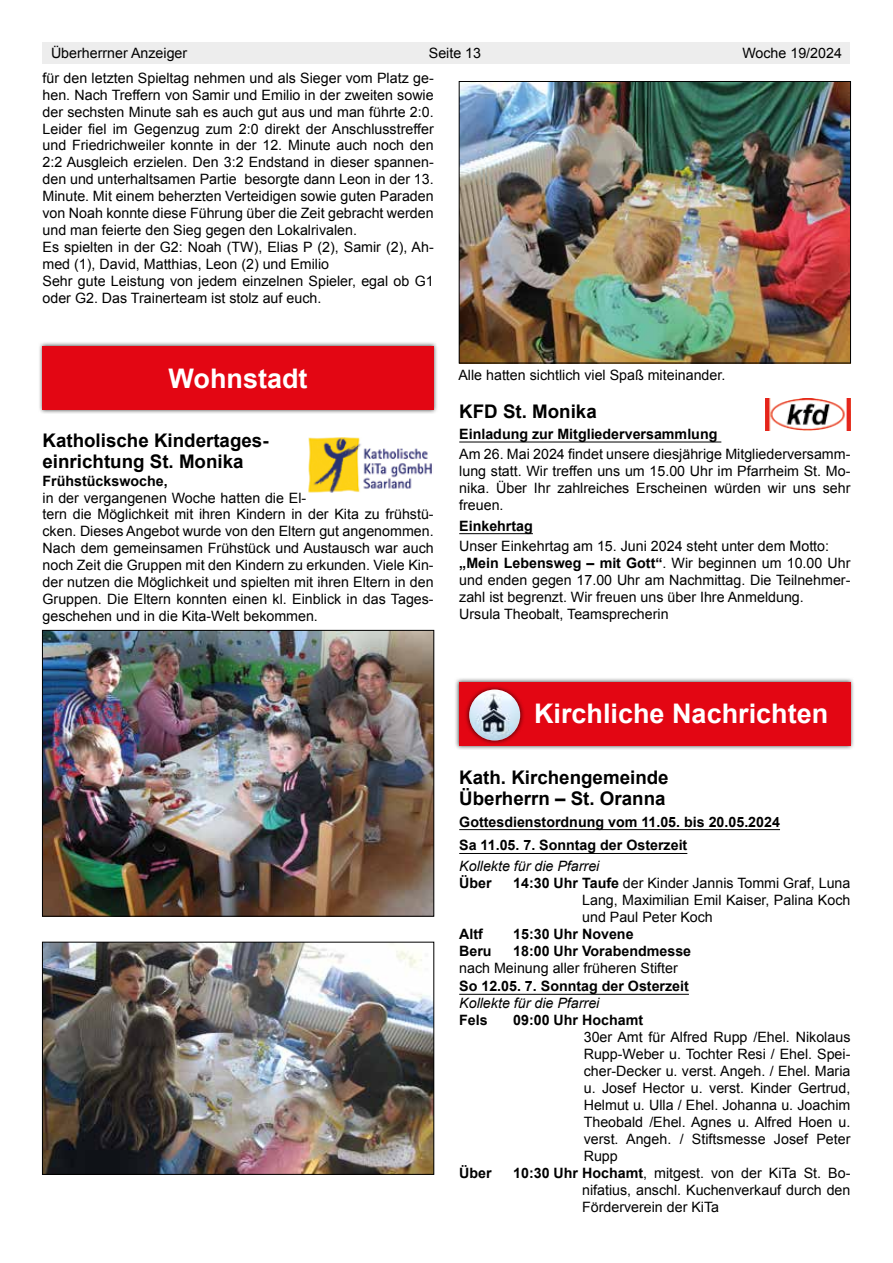
<style>
.page{position:relative;width:893px;height:1263px;background:#fff}
.page>*{position:absolute;margin:0;border:0;box-sizing:border-box;transform-origin:0 0}
.t1{font:700 27px "Arial";color:#fff}
.t2{font:700 18.75px/21px "Arial";color:#000}
.t3{font:14.25px/17px "Arial";color:#000;text-align:justify}
.t4{font:700 14.25px/23.9px "Arial";color:#000}
.t5{font:italic 14.25px "Arial";color:#000}
.s1{font-weight:700}
</style>
<div class="page">
<div style="left:43px;top:43px;width:807px;height:21px;background:#ededed"></div>
<div style="left:38px;top:341px;width:401px;height:73px;background:#000;opacity:.7"></div>
<div style="left:43px;top:346px;width:391px;height:64px;background:#e30613"></div>
<img style="left:308px;top:437px;width:124px;height:56px">
<img style="left:44px;top:632px;width:388px;height:282px">
<div style="left:42px;top:630px;width:392px;height:286px;border:1px solid #000"></div>
<img style="left:44px;top:944px;width:388px;height:228px">
<div style="left:42px;top:942px;width:392px;height:232px;border:1px solid #000"></div>
<hr style="left:459px;top:442px;width:262px;height:1px;background:#000">
<hr style="left:459px;top:533px;width:74px;height:1px;background:#000">
<hr style="left:459px;top:829px;width:321px;height:1px;background:#000">
<hr style="left:459px;top:853px;width:228px;height:1px;background:#000">
<hr style="left:459px;top:994px;width:230px;height:1px;background:#000">
<img style="left:461px;top:83px;width:388px;height:278px">
<div style="left:459px;top:81px;width:392px;height:282px;border:1px solid #000"></div>
<img style="left:765px;top:398px;width:85px;height:33px">
<div style="left:455px;top:677px;width:400px;height:73px;background:#000;opacity:.7"></div>
<div style="left:459px;top:682px;width:391px;height:63px;background:#e30613"></div>
<div style="left:464px;top:685px;width:61px;height:60px;background:#000;opacity:.7"></div>
<img style="left:469px;top:689px;width:51px;height:51px;border-radius:26px">
<p class="t3" style="left:51px;top:45px;width:138px">Überherrner Anzeiger</p>
<p class="t3" style="left:429px;top:45px;width:54px">Seite 13</p>
<p class="t3" style="left:742px;top:45px;width:101px">Woche 19/2024</p>
<p class="t3" style="left:43px;top:69px;width:393px;text-align:left">für den letzten Spieltag nehmen und als Sieger vom Platz ge&shy;hen. Nach Treffern von Samir und Emilio in der zweiten sowie der sechsten Minute sah es auch gut aus und man führte 2:0.<br>Leider fiel im Gegenzug zum 2:0 direkt der Anschlusstreffer und Friedrichweiler konnte in der 12. Minute auch noch den 2:2 Ausgleich erzielen. Den 3:2 Endstand in dieser spannen&shy;den und unterhaltsamen Partie besorgte dann Leon in der 13.<br>Minute. Mit einem beherzten Verteidigen sowie guten Paraden von Noah konnte diese Führung über die Zeit gebracht werden und man feierte den Sieg gegen den Lokalrivalen.<br>Es spielten in der G2: Noah (TW), Elias P (2), Samir (2), Ah&shy;med (1), David, Matthias, Leon (2) und Emilio<br>Sehr gute Leistung von jedem einzelnen Spieler, egal ob G1 oder G2. Das Trainerteam ist stolz auf euch.</p>
<h1 class="t1" style="left:169px;top:360px;width:140px">Wohnstadt</h1>
<h2 class="t2" style="left:43px;top:431px;width:228px">Katholische Kindertages&shy;einrichtung St. Monika</h2>
<p class="t4" style="left:43px;top:469px;width:127px">Frühstückswoche,</p>
<p class="t3" style="left:43px;top:489px;width:393px;text-align:left">in der vergangenen Woche hatten die El-<br>tern die Möglichkeit mit ihren Kindern in der Kita zu frühstü&shy;cken. Dieses Angebot wurde von den Eltern gut angenommen.<br>Nach dem gemeinsamen Frühstück und Austausch war auch noch Zeit die Gruppen mit den Kindern zu erkunden. Viele Kin&shy;der nutzen die Möglichkeit und spielten mit ihren Eltern in den Gruppen. Die Eltern konnten einen kl. Einblick in das Tages&shy;geschehen und in die Kita-Welt bekommen.</p>
<p class="t3" style="left:458px;top:366px;width:268px">Alle hatten sichtlich viel Spaß miteinander.</p>
<h2 class="t2" style="left:459px;top:401px;width:139px">KFD St. Monika</h2>
<p class="t4" style="left:459px;top:423px;width:260px">Einladung zur Mitgliederversammlung</p>
<p class="t3" style="left:459px;top:446px;width:393px">Am 26. Mai 2024 findet unsere diesjährige Mitgliederversamm&shy;lung statt. Wir treffen uns um 15.00 Uhr im Pfarrheim St. Mo&shy;nika. Über Ihr zahlreiches Erscheinen würden wir uns sehr freuen.</p>
<p class="t4" style="left:459px;top:514px;width:75px">Einkehrtag</p>
<p class="t3" style="left:459px;top:538px;width:393px;text-align:left">Unser Einkehrtag am 15. Juni 2024 steht unter dem Motto: <span class="s1">„Mein Lebensweg – mit Gott“</span>. Wir beginnen um 10.00 Uhr und enden gegen 17.00 Uhr am Nachmittag. Die Teilnehmer&shy;zahl ist begrenzt. Wir freuen uns über Ihre Anmeldung.<br>Ursula Theobalt, Teamsprecherin</p>
<h1 class="t1" style="left:534px;top:696px;width:296px">Kirchliche Nachrichten</h1>
<h2 class="t2" style="left:459px;top:768px;width:211px">Kath. Kirchengemeinde<br>Überherrn – St. Oranna</h2>
<p class="t4" style="left:459px;top:810px;width:322px">Gottesdienstordnung vom 11.05. bis 20.05.2024<br>Sa 11.05. 7. Sonntag der Osterzeit</p>
<p class="t5" style="left:459px;top:857px;width:142px">Kollekte für die Pfarrei</p>
<p class="t4" style="left:459px;top:871px;width:34px">Über</p>
<p class="t3" style="left:582px;top:874px;width:270px;text-indent:-69px"><span class="s1">14:30 Uhr Taufe</span> der Kinder Jannis Tommi Graf, Luna Lang, Maximilian Emil Kaiser, Palina Koch und Paul Peter Koch</p>
<p class="t4" style="left:459px;top:922px;width:25px">Altf</p>
<p class="t4" style="left:513px;top:922px;width:122px">15:30 Uhr Novene</p>
<p class="t4" style="left:459px;top:939px;width:34px">Beru</p>
<p class="t4" style="left:513px;top:939px;width:179px">18:00 Uhr Vorabendmesse</p>
<p class="t3" style="left:459px;top:959px;width:220px">nach Meinung aller früheren Stifter</p>
<p class="t4" style="left:459px;top:975px;width:231px">So 12.05. 7. Sonntag der Osterzeit</p>
<p class="t5" style="left:459px;top:994px;width:142px">Kollekte für die Pfarrei</p>
<p class="t4" style="left:459px;top:1009px;width:30px">Fels</p>
<p class="t4" style="left:513px;top:1009px;width:131px">09:00 Uhr Hochamt</p>
<p class="t3" style="left:584px;top:1029px;width:268px">30er Amt für Alfred Rupp /Ehel. Nikolaus Rupp-Weber u. Tochter Resi / Ehel. Spei&shy;cher-Decker u. verst. Angeh. / Ehel. Maria u. Josef Hector u. verst. Kinder Gertrud, Helmut u. Ulla / Ehel. Johanna u. Joachim Theobald /Ehel. Agnes u. Alfred Hoen u. verst. Angeh. / Stiftsmesse Josef Peter Rupp</p>
<p class="t4" style="left:459px;top:1161px;width:34px">Über</p>
<p class="t3" style="left:582px;top:1164px;width:270px;text-indent:-69px"><span class="s1">10:30 Uhr Hochamt</span>, mitgest. von der KiTa St. Bo&shy;nifatius, anschl. Kuchenverkauf durch den Förderverein der KiTa</p>
</div>
